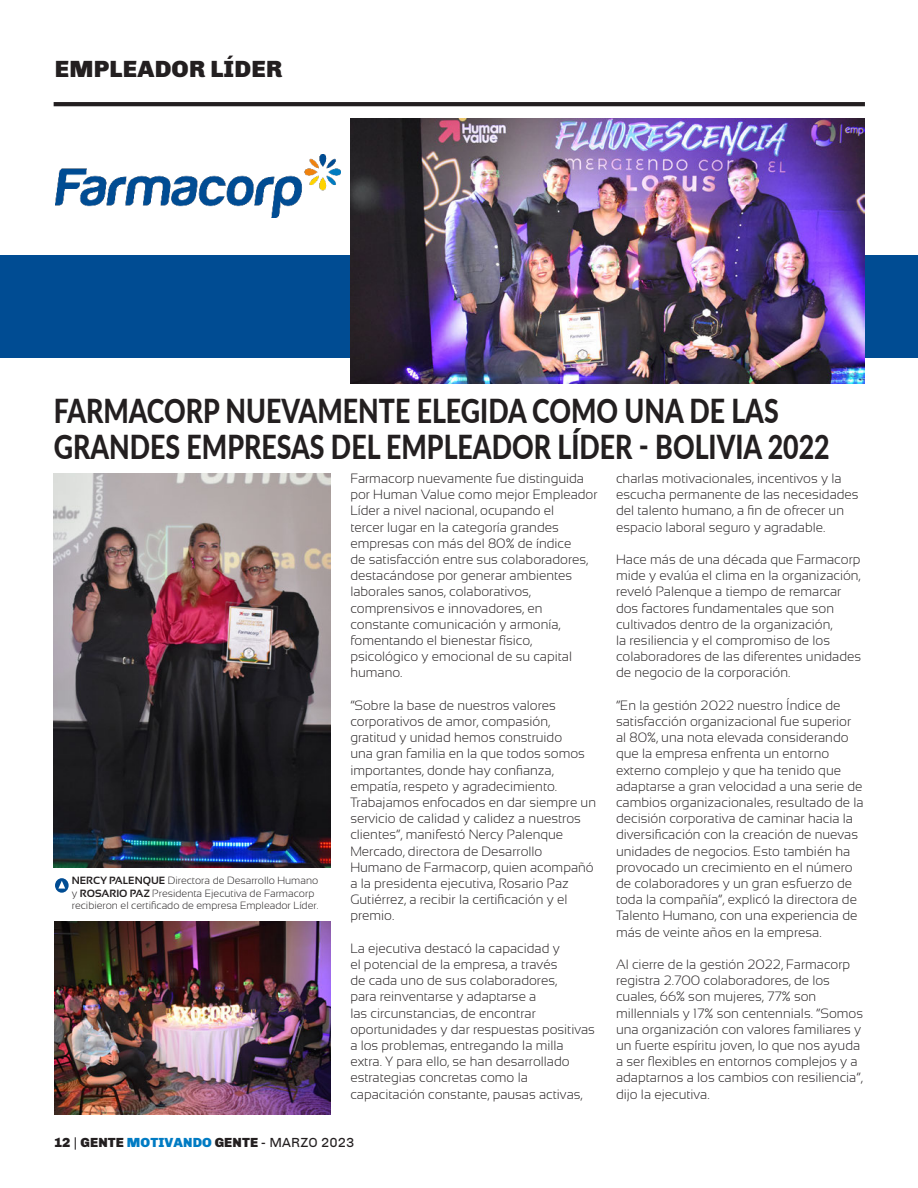
<style>
.page{position:relative;width:918px;height:1188px;background:#fff}
.page>*{position:absolute;margin:0;border:0;box-sizing:border-box;transform-origin:0 0}
.BIG_TITLE_2{font:800 33px/36px "Lato";color:#231f20;scale:.81 1}
.RUBRIC_TITLE{font:900 24px "Chivo";letter-spacing:.01em;color:#231f20}
.CREDIT_TITLE{font:300 13.5px/16.2px "Sansation";color:#231f20}
.t1{font:900 13.5px "Chivo";letter-spacing:.01em;color:#231f20}
.PHOTO_CAPTION{font:300 10.5px/12.6px "Sansation";color:#231f20}
.s1{font-weight:700}
.s2{font-weight:400}
.s3{color:#007bc3}
</style>
<div class="page">
<hr style="left:54px;top:102px;width:811px;height:4px;background:#231f20">
<div style="left:0;top:255px;width:918px;height:102px;background:#004c93"></div>
<img style="left:350px;top:119px;width:515px;height:265px">
<img style="left:54px;top:473px;width:276px;height:394px">
<img style="left:55px;top:154px;width:285px;height:63px">
<svg style="left:55px;top:878px;width:14px;height:15px"></svg>
<svg style="left:58px;top:881px;width:7px;height:8px"></svg>
<img style="left:54px;top:921px;width:276px;height:193px">
<p class="RUBRIC_TITLE" style="left:55px;top:54px;width:229px">EMPLEADOR LÍDER</p>
<p class="BIG_TITLE_2" style="left:54px;top:392px;width:960px">FARMACORP NUEVAMENTE ELEGIDA COMO UNA DE LAS<br>GRANDES EMPRESAS DEL EMPLEADOR LÍDER - BOLIVIA 2022</p>
<p class="CREDIT_TITLE" style="left:350px;top:470px;width:249px">Farmacorp nuevamente fue distinguida por Human Value como mejor Empleador Líder a nivel nacional, ocupando el<br>tercer lugar en la categoría grandes empresas con más del 80% de índice<br>de satisfacción entre sus colaboradores, destacándose por generar ambientes laborales sanos, colaborativos, comprensivos e innovadores, en constante comunicación y armonía, fomentando el bienestar físico, psicológico y emocional de su capital humano.</p>
<p class="CREDIT_TITLE" style="left:350px;top:697px;width:247px">“Sobre la base de nuestros valores corporativos de amor, compasión, gratitud y unidad hemos construido<br>una gran familia en la que todos somos importantes, donde hay confianza, empatía, respeto y agradecimiento.<br>Trabajamos enfocados en dar siempre un servicio de calidad y calidez a nuestros clientes”, manifestó Nercy Palenque Mercado, directora de Desarrollo Humano de Farmacorp, quien acompañó a la presidenta ejecutiva, Rosario Paz Gutiérrez, a recibir la certificación y el premio.</p>
<p class="CREDIT_TITLE" style="left:350px;top:940px;width:246px">La ejecutiva destacó la capacidad y<br>el potencial de la empresa, a través<br>de cada uno de sus colaboradores,<br>para reinventarse y adaptarse a<br>las circunstancias, de encontrar oportunidades y dar respuestas positivas a los problemas, entregando la milla extra. Y para ello, se han desarrollado estrategias concretas como la capacitación constante, pausas activas,</p>
<p class="CREDIT_TITLE" style="left:616px;top:470px;width:244px">charlas motivacionales, incentivos y la escucha permanente de las necesidades del talento humano, a fin de ofrecer un espacio laboral seguro y agradable.</p>
<p class="CREDIT_TITLE" style="left:616px;top:551px;width:247px">Hace más de una década que Farmacorp mide y evalúa el clima en la organización, reveló Palenque a tiempo de remarcar dos factores fundamentales que son cultivados dentro de la organización,<br>la resiliencia y el compromiso de los colaboradores de las diferentes unidades de negocio de la corporación.</p>
<p class="CREDIT_TITLE" style="left:616px;top:697px;width:249px">“En la gestión 2022 nuestro Índice de satisfacción organizacional fue superior al 80%, una nota elevada considerando que la empresa enfrenta un entorno externo complejo y que ha tenido que adaptarse a gran velocidad a una serie de cambios organizacionales, resultado de la decisión corporativa de caminar hacia la diversificación con la creación de nuevas unidades de negocios. Esto también ha provocado un crecimiento en el número de colaboradores y un gran esfuerzo de toda la compañía”, explicó la directora de Talento Humano, con una experiencia de más de veinte años en la empresa.</p>
<p class="CREDIT_TITLE" style="left:616px;top:956px;width:249px">Al cierre de la gestión 2022, Farmacorp registra 2.700 colaboradores, de los cuales, 66% son mujeres, 77% son millennials y 17% son centennials. “Somos una organización con valores familiares y un fuerte espíritu joven, lo que nos ayuda a ser flexibles en entornos complejos y a adaptarnos a los cambios con resiliencia”, dijo la ejecutiva.</p>
<p class="PHOTO_CAPTION" style="left:72px;top:874px;width:248px"><span class="s1">NERCY PALENQUE</span> Directora de Desarrollo Humano y <span class="s1">ROSARIO PAZ</span> Presidenta Ejecutiva de Farmacorp recibieron el certificado de empresa Empleador Líder.</p>
<p class="t1" style="left:54px;top:1134px;width:302px">12 <span class="s2">|</span> GENTE <span class="s3">MOTIVANDO</span> GENTE <span class="s2">- MARZO 2023</span></p>
</div>
